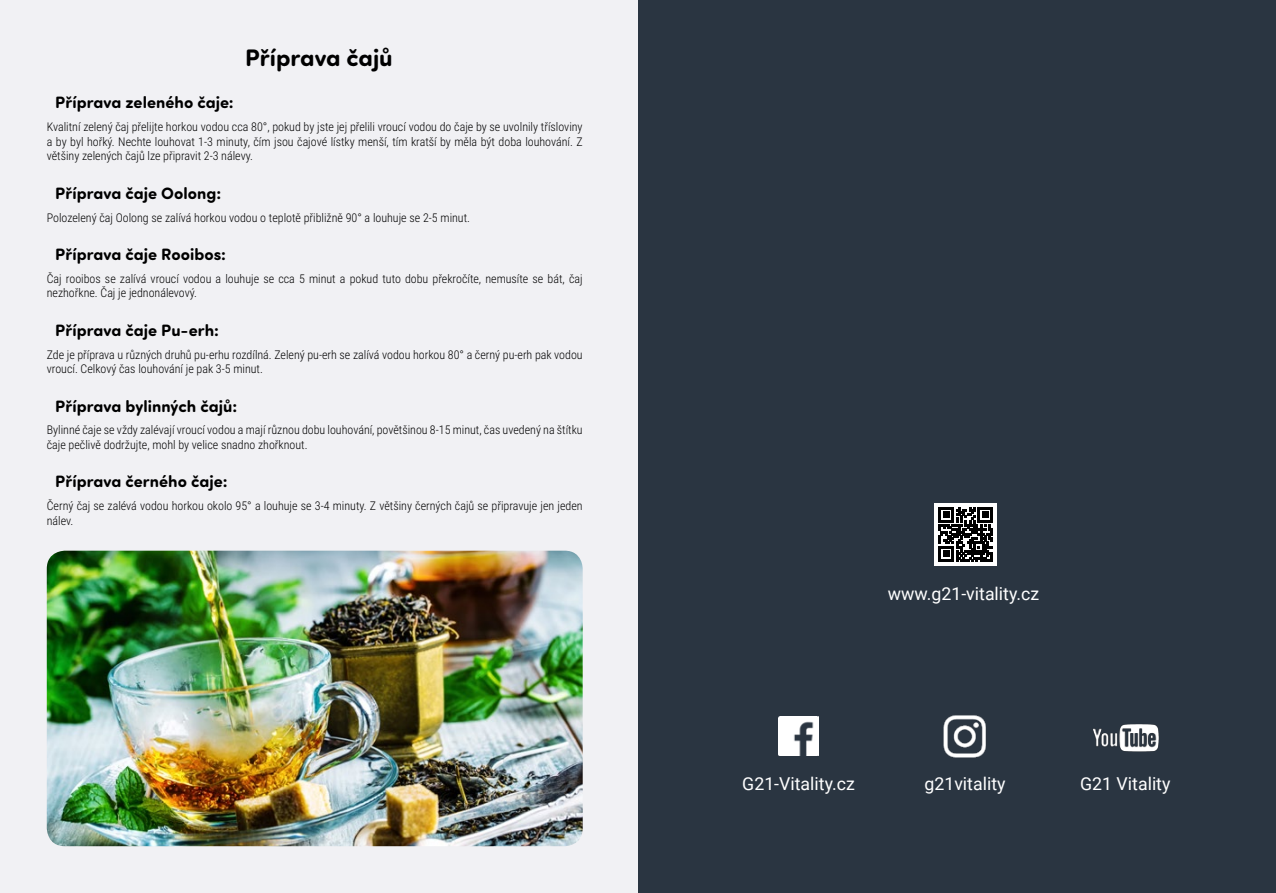
<style>
.page{position:relative;width:1276px;height:893px;background:#fff}
.page>*{position:absolute;margin:0;border:0;box-sizing:border-box;transform-origin:0 0}
.t1{font:700 24px "Sofia Pro Soft";color:#000}
.t2{font:17.7px "Roboto";color:#fff}
.t3{font:700 16.5px "Sofia Pro Soft";letter-spacing:.005em;color:#000}
.t4{font:300 12px/14.4px "Roboto Condensed";color:#000}
</style>
<div class="page">
<div style="left:0;top:0;width:651px;height:893px;background:#f1f1f4"></div>
<img style="left:47px;top:551px;width:536px;height:295px">
<div style="left:638px;top:0;width:638px;height:893px;background:#2a3541"></div>
<img style="left:1093px;top:724px;width:66px;height:28px">
<img style="left:943px;top:715px;width:43px;height:43px">
<img style="left:779px;top:716px;width:39px;height:40px">
<div style="left:934px;top:503px;width:63px;height:63px;background:#fff"></div>
<svg style="left:938px;top:507px;width:55px;height:54px"></svg>
<h1 class="t1" style="left:245px;top:40px;width:149px">Příprava čajů</h1>
<h3 class="t3" style="left:55px;top:91px;width:180px">Příprava zeleného čaje:</h3>
<p class="t4" style="left:47px;top:119px;width:537px;text-align:justify">Kvalitní zelený čaj přelijte horkou vodou cca 80°, pokud by jste jej přelili vroucí vodou do čaje by se uvolnily třísloviny a by byl hořký. Nechte louhovat 1-3 minuty, čím jsou čajové lístky menší, tím kratší by měla být doba louhování. Z většiny zelených čajů lze připravit 2-3 nálevy.</p>
<h3 class="t3" style="left:55px;top:181px;width:168px">Příprava čaje Oolong:</h3>
<p class="t4" style="left:47px;top:210px;width:425px">Polozelený čaj Oolong se zalívá horkou vodou o teplotě přibližně 90° a louhuje se 2-5 minut.</p>
<h3 class="t3" style="left:55px;top:242px;width:172px">Příprava čaje Rooibos:</h3>
<p class="t4" style="left:47px;top:271px;width:537px">Čaj rooibos se zalívá vroucí vodou a louhuje se cca 5 minut a pokud tuto dobu překročíte, nemusíte se bát, čaj nezhořkne. Čaj je jednonálevový.</p>
<h3 class="t3" style="left:55px;top:318px;width:165px">Příprava čaje Pu-erh:</h3>
<p class="t4" style="left:47px;top:347px;width:537px">Zde je příprava u různých druhů pu-erhu rozdílná. Zelený pu-erh se zalívá vodou horkou 80° a černý pu-erh pak vodou vroucí. Celkový čas louhování je pak 3-5 minut.</p>
<h3 class="t3" style="left:55px;top:394px;width:183px">Příprava bylinných čajů:</h3>
<p class="t4" style="left:47px;top:423px;width:537px">Bylinné čaje se vždy zalévají vroucí vodou a mají různou dobu louhování, povětšinou 8-15 minut, čas uvedený na štítku čaje pečlivě dodržujte, mohl by velice snadno zhořknout.</p>
<h3 class="t3" style="left:55px;top:469px;width:174px">Příprava černého čaje:</h3>
<p class="t4" style="left:47px;top:498px;width:537px">Černý čaj se zalévá vodou horkou okolo 95° a louhuje se 3-4 minuty. Z většiny černých čajů se připravuje jen jeden nálev.</p>
<h2 class="t2" style="left:888px;top:581px;width:153px">www.g21-vitality.cz</h2>
<h2 class="t2" style="left:742px;top:772px;width:114px">G21-Vitality.cz</h2>
<h2 class="t2" style="left:924px;top:772px;width:83px">g21vitality</h2>
<h2 class="t2" style="left:1080px;top:772px;width:92px">G21 Vitality</h2>
</div>
